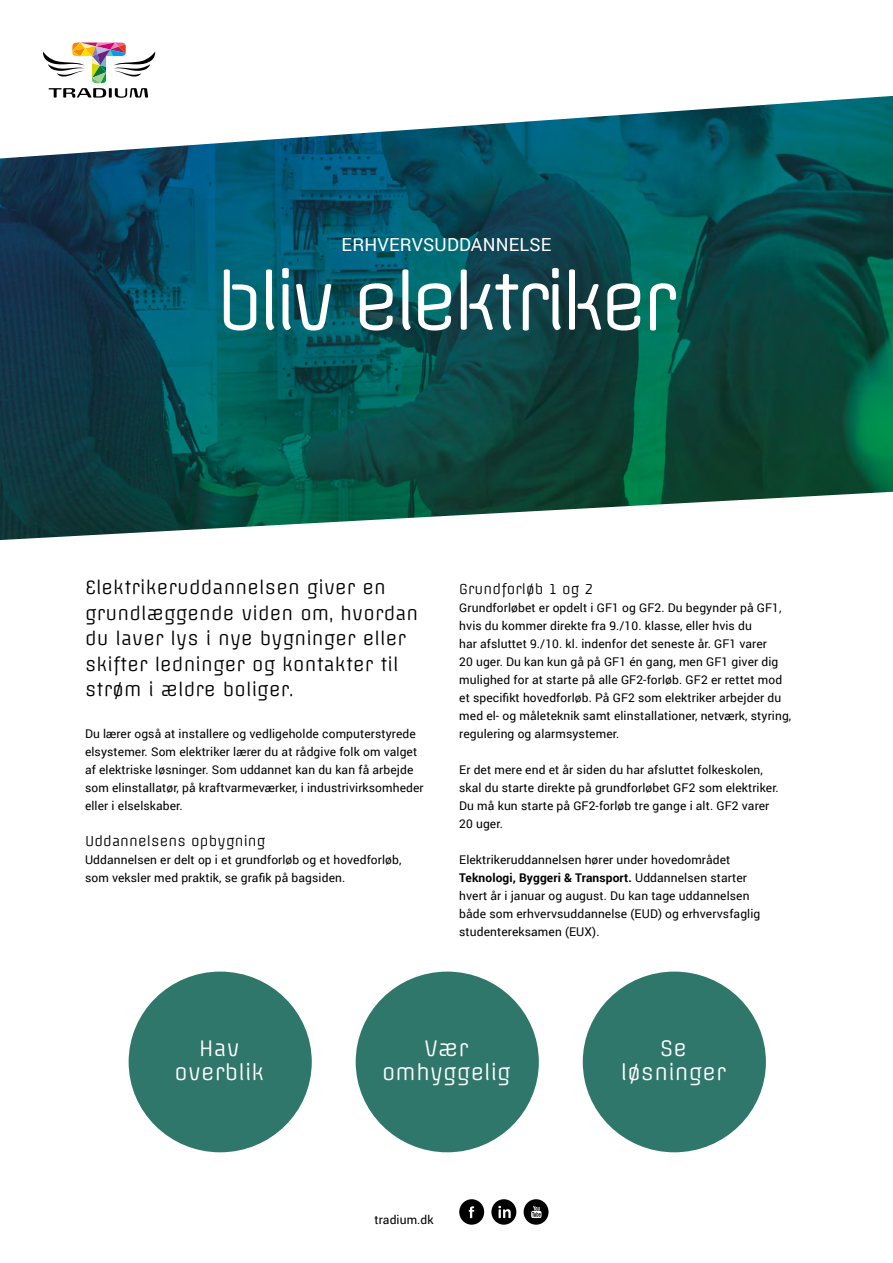
<style>
.page{position:relative;width:893px;height:1263px;background:#fff}
.page>*{position:absolute;margin:0;border:0;box-sizing:border-box;transform-origin:0 0}
.t1{font:75px "Offside";letter-spacing:-.08em;color:#fff}
.t2{font:21px/24px "Offside";letter-spacing:.01em;color:#fff;text-align:center}
.t3{font:18px/25.5px "Offside";letter-spacing:.01em;color:#000}
.t4{font:18px "Roboto";letter-spacing:.01em;color:#fff}
.t5{font:13.5px "Offside";letter-spacing:.01em;color:#000}
.t6{font:12px/18px "Roboto";letter-spacing:.01em;color:#000}
.s1{font-weight:700}
</style>
<div class="page">
<img style="left:0;top:158px;width:893px;height:382px">
<svg style="left:8px;top:42px;width:885px;height:116px"></svg>
<svg style="left:43px;top:43px;width:112px;height:55px"></svg>
<div style="left:459px;top:1199px;width:25px;height:26px;background:#000;border-radius:50%"></div>
<svg style="left:469px;top:1206px;width:5px;height:12px"></svg>
<div style="left:491px;top:1199px;width:25px;height:26px;background:#000;border-radius:50%"></div>
<svg style="left:498px;top:1206px;width:13px;height:12px"></svg>
<div style="left:524px;top:1199px;width:25px;height:26px;background:#000;border-radius:50%"></div>
<svg style="left:531px;top:1206px;width:10px;height:12px"></svg>
<div style="left:129px;top:971px;width:183px;height:181px;background:#30776b;border-radius:50%"></div>
<div style="left:356px;top:971px;width:183px;height:181px;background:#30776b;border-radius:50%"></div>
<div style="left:583px;top:971px;width:183px;height:181px;background:#30776b;border-radius:50%"></div>
<h3 class="t4" style="left:342px;top:232px;width:211px">ERHVERVSUDDANNELSE</h3>
<h1 class="t1" style="left:216px;top:255px;width:463px">bliv elektriker</h1>
<h3 class="t3" style="left:85px;top:575px;width:335px">Elektrikeruddannelsen giver en grundlæggende viden om, hvordan du laver lys i nye bygninger eller skifter ledninger og kontakter til strøm i ældre boliger.</h3>
<p class="t6" style="left:85px;top:724px;width:340px">Du lærer også at installere og vedligeholde computerstyrede elsystemer. Som elektriker lærer du at rådgive folk om valget af elektriske løsninger. Som uddannet kan du kan få arbejde som elinstallatør, på kraftvarmeværker, i industrivirksomheder eller i elselskaber.</p>
<p class="t5" style="left:85px;top:833px;width:182px">Uddannelsens opbygning</p>
<p class="t6" style="left:85px;top:850px;width:318px">Uddannelsen er delt op i et grundforløb og et hovedforløb, som veksler med praktik, se grafik på bagsiden.</p>
<p class="t5" style="left:459px;top:581px;width:135px">Grundforløb 1 og 2</p>
<p class="t6" style="left:459px;top:598px;width:334px">Grundforløbet er opdelt i GF1 og GF2. Du begynder på GF1, hvis du kommer direkte fra 9./10. klasse, eller hvis du<br>har afsluttet 9./10. kl. indenfor det seneste år. GF1 varer<br>20 uger. Du kan kun gå på GF1 én gang, men GF1 giver dig mulighed for at starte på alle GF2-forløb. GF2 er rettet mod et specifikt hovedforløb. På GF2 som elektriker arbejder du med el- og måleteknik samt elinstallationer, netværk, styring, regulering og alarmsystemer.</p>
<p class="t6" style="left:459px;top:760px;width:321px">Er det mere end et år siden du har afsluttet folkeskolen, skal du starte direkte på grundforløbet GF2 som elektriker.<br>Du må kun starte på GF2-forløb tre gange i alt. GF2 varer 20 uger.</p>
<p class="t6" style="left:459px;top:850px;width:303px">Elektrikeruddannelsen hører under hovedområdet <span class="s1">Teknologi, Byggeri &amp; Transport.</span> Uddannelsen starter hvert år i januar og august. Du kan tage uddannelsen både som erhvervsuddannelse (EUD) og erhvervsfaglig studentereksamen (EUX).</p>
<h2 class="t2" style="left:175px;top:1036px;width:91px">Hav overblik</h2>
<h2 class="t2" style="left:382px;top:1036px;width:130px">Vær omhyggelig</h2>
<h2 class="t2" style="left:621px;top:1036px;width:107px">Se løsninger</h2>
<p class="t6" style="left:374px;top:1210px;width:61px">tradium.dk</p>
</div>
